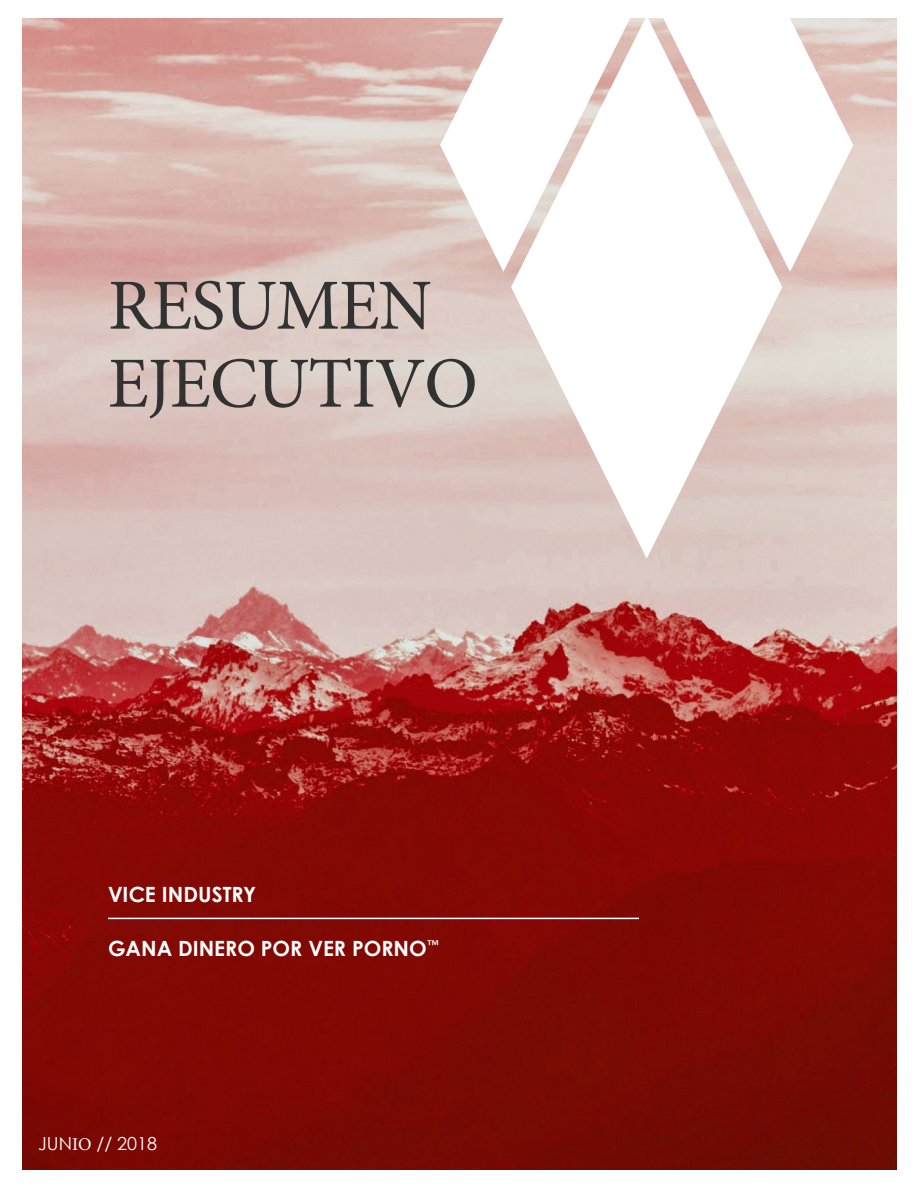
<style>
.page{position:relative;width:918px;height:1188px;background:#fff}
.page>*{position:absolute;margin:0;border:0;box-sizing:border-box;transform-origin:0 0}
.t1{font:72px/78px "Minion Pro";letter-spacing:-.015em;color:#323232}
.t2{font:700 21px "Century Gothic";color:#fff}
.t3{font:18px "Century Gothic";color:#fff}
.s1{font-family:"Minion Pro"}
</style>
<div class="page">
<img style="left:23px;top:18px;width:873px;height:1152px">
<hr style="left:108px;top:918px;width:531px;height:1px;background:#fff">
<svg style="left:511px;top:18px;width:271px;height:541px"></svg>
<svg style="left:662px;top:18px;width:191px;height:254px"></svg>
<svg style="left:440px;top:18px;width:191px;height:254px"></svg>
<h1 class="t1" style="left:108px;top:267px;width:371px">RESUMEN<br>EJECUTIVO</h1>
<p class="t2" style="left:108px;top:878px;width:150px">VICE INDUSTRY</p>
<p class="t2" style="left:108px;top:932px;width:332px">GANA DINERO POR VER PORNO<sup>™</sup></p>
<p class="t3" style="left:38px;top:1131px;width:120px">JUN<span class="s1">IO</span> // 2018</p>
</div>
